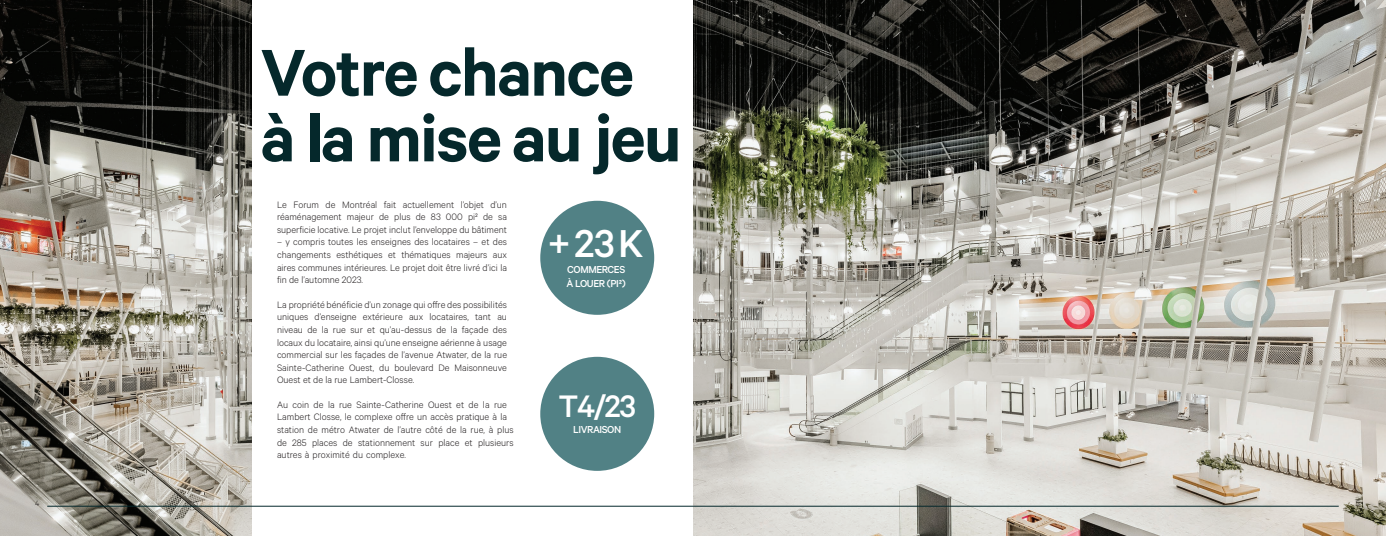
<style>
.page{position:relative;width:1386px;height:536px;background:#fff}
.page>*{position:absolute;margin:0;border:0;box-sizing:border-box;transform-origin:0 0}
.t1{font:600 74.38px/65.6px "Calibre";letter-spacing:-.02em;color:#05282b}
.t2{font:500 43.75px "Calibre";color:#fff}
.t3{font:500 35px "Calibre";color:#fff}
.t4{font:500 11.38px/13.7px "Calibre";letter-spacing:-.04em;color:#fff}
.t5{font:300 10.5px/12.6px "Calibre";color:#231f20;text-align:justify}
.t6{font:300 8.75px "Calibre";color:#231f20}
</style>
<div class="page">
<img style="left:0;top:0;width:252px;height:536px">
<img style="left:694px;top:0;width:692px;height:536px">
<div style="left:540px;top:201px;width:114px;height:114px;background:#518185;border-radius:50%"></div>
<div style="left:540px;top:356px;width:114px;height:114px;background:#518185;border-radius:50%"></div>
<hr style="left:47px;top:506px;width:646px;height:1px;background:#05282b">
<hr style="left:693px;top:506px;width:646px;height:1px;background:#05282b">
<h1 class="t1" style="left:260px;top:37px;width:423px">Votre chance à la mise au jeu</h1>
<p class="t5" style="left:277px;top:197px;width:232px">Le Forum de Montréal fait actuellement l’objet d’un réaménagement majeur de plus de 83 000 pi² de sa superficie locative. Le projet inclut l’enveloppe du bâtiment</p>
<p class="t5" style="left:277px;top:235px;width:232px">– y compris toutes les enseignes des locataires – et des changements esthétiques et thématiques majeurs aux aires communes intérieures. Le projet doit être livré d’ici la fin de l’automne 2023.</p>
<p class="t5" style="left:277px;top:297px;width:232px">La propriété bénéficie d’un zonage qui offre des possibilités uniques d’enseigne extérieure aux locataires, tant au niveau de la rue sur et qu’au-dessus de la façade des locaux du locataire, ainsi qu’une enseigne aérienne à usage commercial sur les façades de l’avenue Atwater, de la rue Sainte-Catherine Ouest, du boulevard De Maisonneuve Ouest et de la rue Lambert-Closse.</p>
<p class="t5" style="left:277px;top:397px;width:238px;text-align:left">Au coin de la rue Sainte-Catherine Ouest et de la rue Lambert Closse, le complexe offre un accès pratique à la station de métro Atwater de l’autre côté de la rue, à plus de 285 places de stationnement sur place et plusieurs autres à proximité du complexe.</p>
<h2 class="t2" style="left:547px;top:218px;width:98px">+23 K</h2>
<p class="t4" style="left:567px;top:263px;width:61px">COMMERCES<br>À LOUER (PI²)</p>
<h3 class="t3" style="left:558px;top:385px;width:79px">T4/23</h3>
<p class="t4" style="left:573px;top:422px;width:50px">LIVRAISON</p>
<p class="t6" style="left:35px;top:498px;width:6px">4</p>
<p class="t6" style="left:1356px;top:498px;width:6px">5</p>
</div>
